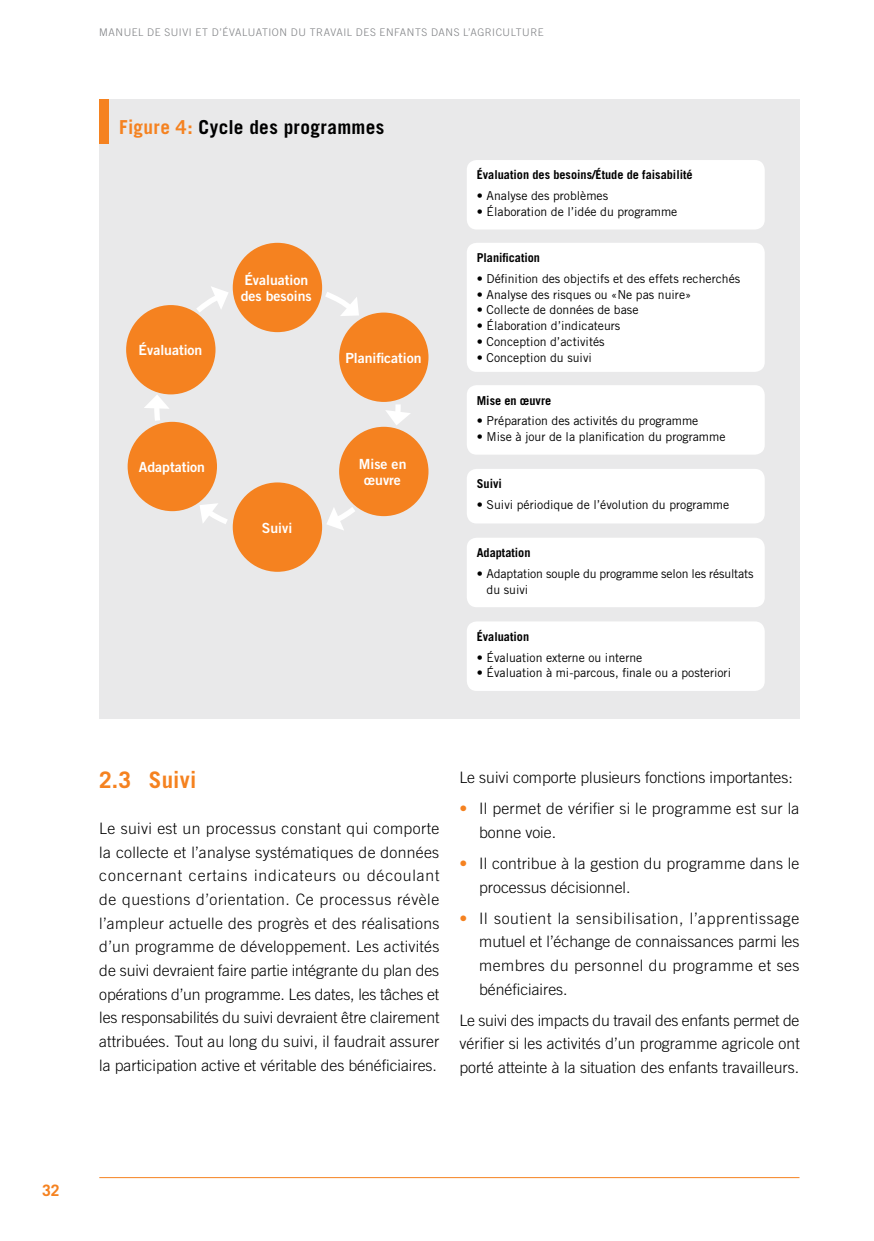
<style>
.page{position:relative;width:874px;height:1241px;background:#fff}
.page>*{position:absolute;margin:0;border:0;box-sizing:border-box;transform-origin:0 0}
.Heading02_-_numberin{font:700 22.75px "Trade Gothic";letter-spacing:.01em;color:#f58220}
.Figure_title{font:700 19.25px "Trade Gothic";letter-spacing:.015em;color:#000}
.text_2column{font:300 15.75px/23.6px "Trade Gothic";color:#000;text-align:justify}
.text_2column-2{font:300 15.75px/23.6px "Trade Gothic";letter-spacing:.02em;color:#000}
.t1{font:700 15.75px "Trade Gothic";color:#f58220}
.figure_text_-_bold{font:14px/15.8px "Trade Gothic Bold Two";color:#fff}
.t2{font:12.25px/15.8px "Trade Gothic";color:#000}
.figure_text{font:700 12.25px "Trade Gothic";color:#000}
.t3{font:300 10.5px "Trade Gothic";letter-spacing:.05em;color:#808285}
.s1{color:#f58220}
</style>
<div class="page">
<hr style="left:99px;top:1176px;width:700px;height:1px;background:#f58220">
<div style="left:99px;top:99px;width:700px;height:619px;background:#e9e9ea"></div>
<div style="left:99px;top:99px;width:10px;height:45px;background:#f58220"></div>
<div style="left:466px;top:469px;width:298px;height:54px;background:#fff;border-radius:10px"></div>
<div style="left:466px;top:537px;width:298px;height:70px;background:#fff;border-radius:10px"></div>
<div style="left:466px;top:621px;width:298px;height:69px;background:#fff;border-radius:10px"></div>
<div style="left:466px;top:385px;width:298px;height:69px;background:#fff;border-radius:10px"></div>
<div style="left:466px;top:243px;width:298px;height:129px;background:#fff;border-radius:10px"></div>
<div style="left:466px;top:160px;width:298px;height:69px;background:#fff;border-radius:10px"></div>
<div style="left:233px;top:243px;width:89px;height:89px;background:#f58220;border-radius:50%"></div>
<div style="left:233px;top:482px;width:89px;height:89px;background:#f58220;border-radius:50%"></div>
<div style="left:339px;top:312px;width:89px;height:90px;background:#f58220;border-radius:50%"></div>
<div style="left:339px;top:427px;width:89px;height:89px;background:#f58220;border-radius:50%"></div>
<div style="left:126px;top:305px;width:89px;height:89px;background:#f58220;border-radius:50%"></div>
<div style="left:127px;top:422px;width:90px;height:89px;background:#f58220;border-radius:50%"></div>
<svg style="left:319px;top:287px;width:40px;height:29px"></svg>
<svg style="left:385px;top:399px;width:25px;height:26px"></svg>
<svg style="left:327px;top:501px;width:34px;height:29px"></svg>
<svg style="left:200px;top:503px;width:33px;height:25px"></svg>
<svg style="left:144px;top:394px;width:25px;height:32px"></svg>
<svg style="left:190px;top:286px;width:38px;height:32px"></svg>
<p class="t3" style="left:99px;top:26px;width:445px">MANUEL DE SUIVI ET D’ÉVALUATION DU TRAVAIL DES ENFANTS DANS L’AGRICULTURE</p>
<p class="Figure_title" style="left:119px;top:115px;width:267px"><span class="s1">Figure 4:</span> Cycle des programmes</p>
<p class="figure_text_-_bold" style="left:138px;top:342px;width:65px">Évaluation</p>
<p class="figure_text_-_bold" style="left:240px;top:272px;width:72px">Évaluation des besoins</p>
<p class="figure_text_-_bold" style="left:345px;top:350px;width:78px">Planification</p>
<p class="figure_text_-_bold" style="left:139px;top:459px;width:68px">Adaptation</p>
<p class="figure_text_-_bold" style="left:262px;top:519px;width:32px">Suivi</p>
<p class="figure_text_-_bold" style="left:358px;top:456px;width:49px;text-align:center">Mise en œuvre</p>
<p class="figure_text" style="left:476px;top:167px;width:217px">Évaluation des besoins/Étude de faisabilité</p>
<p class="t2" style="left:476px;top:188px;width:133px">• Analyse des problèmes</p>
<p class="t2" style="left:476px;top:203px;width:202px">• Élaboration de l’idée du programme</p>
<p class="figure_text" style="left:476px;top:250px;width:65px">Planification</p>
<p class="t2" style="left:476px;top:270px;width:265px">• Définition des objectifs et des effets recherchés</p>
<p class="t2" style="left:476px;top:286px;width:216px">• Analyse des risques ou «Ne pas nuire»</p>
<p class="t2" style="left:476px;top:302px;width:163px">• Collecte de données de base</p>
<p class="t2" style="left:476px;top:318px;width:145px">• Élaboration d’indicateurs</p>
<p class="t2" style="left:476px;top:333px;width:129px">• Conception d’activités</p>
<p class="t2" style="left:476px;top:349px;width:117px">• Conception du suivi</p>
<p class="figure_text" style="left:476px;top:392px;width:76px">Mise en œuvre</p>
<p class="t2" style="left:476px;top:413px;width:223px">• Préparation des activités du programme</p>
<p class="t2" style="left:476px;top:428px;width:250px">• Mise à jour de la planification du programme</p>
<p class="figure_text" style="left:476px;top:476px;width:27px">Suivi</p>
<p class="t2" style="left:476px;top:496px;width:254px">• Suivi périodique de l’évolution du programme</p>
<p class="figure_text" style="left:476px;top:545px;width:55px">Adaptation</p>
<p class="t2" style="left:486px;top:565px;width:268px;text-indent:-10px">• Adaptation souple du programme selon les résultats du suivi</p>
<p class="figure_text" style="left:476px;top:629px;width:54px">Évaluation</p>
<p class="t2" style="left:476px;top:649px;width:167px">• Évaluation externe ou interne</p>
<p class="t2" style="left:476px;top:665px;width:256px">• Évaluation à mi-parcous, finale ou a posteriori</p>
<p class="Heading02_-_numberin" style="left:99px;top:766px;width:99px">2.3 Suivi</p>
<p class="text_2column" style="left:99px;top:816px;width:341px">Le suivi est un processus constant qui comporte la collecte et l’analyse systématiques de données concernant certains indicateurs ou découlant de questions d’orientation. Ce processus révèle l’ampleur actuelle des progrès et des réalisations d’un programme de développement. Les activités de suivi devraient faire partie intégrante du plan des opérations d’un programme. Les dates, les tâches et les responsabilités du suivi devraient être clairement attribuées. Tout au long du suivi, il faudrait assurer la participation active et véritable des bénéficiaires.</p>
<p class="text_2column" style="left:459px;top:765px;width:335px">Le suivi comporte plusieurs fonctions importantes:</p>
<p class="text_2column-2" style="left:479px;top:796px;width:321px;text-indent:-20px"><span class="s1">•</span> Il permet de vérifier si le programme est sur la bonne voie.</p>
<p class="text_2column" style="left:479px;top:851px;width:321px;text-indent:-20px"><span class="s1">•</span> Il contribue à la gestion du programme dans le processus décisionnel.</p>
<p class="text_2column" style="left:479px;top:905px;width:322px;text-indent:-20px"><span class="s1">•</span> Il soutient la sensibilisation, l’apprentissage mutuel et l’échange de connaissances parmi les membres du personnel du programme et ses bénéficiaires.</p>
<p class="text_2column" style="left:459px;top:1007px;width:342px">Le suivi des impacts du travail des enfants permet de vérifier si les activités d’un programme agricole ont porté atteinte à la situation des enfants travailleurs.</p>
<p class="t1" style="left:42px;top:1180px;width:19px">32</p>
</div>
